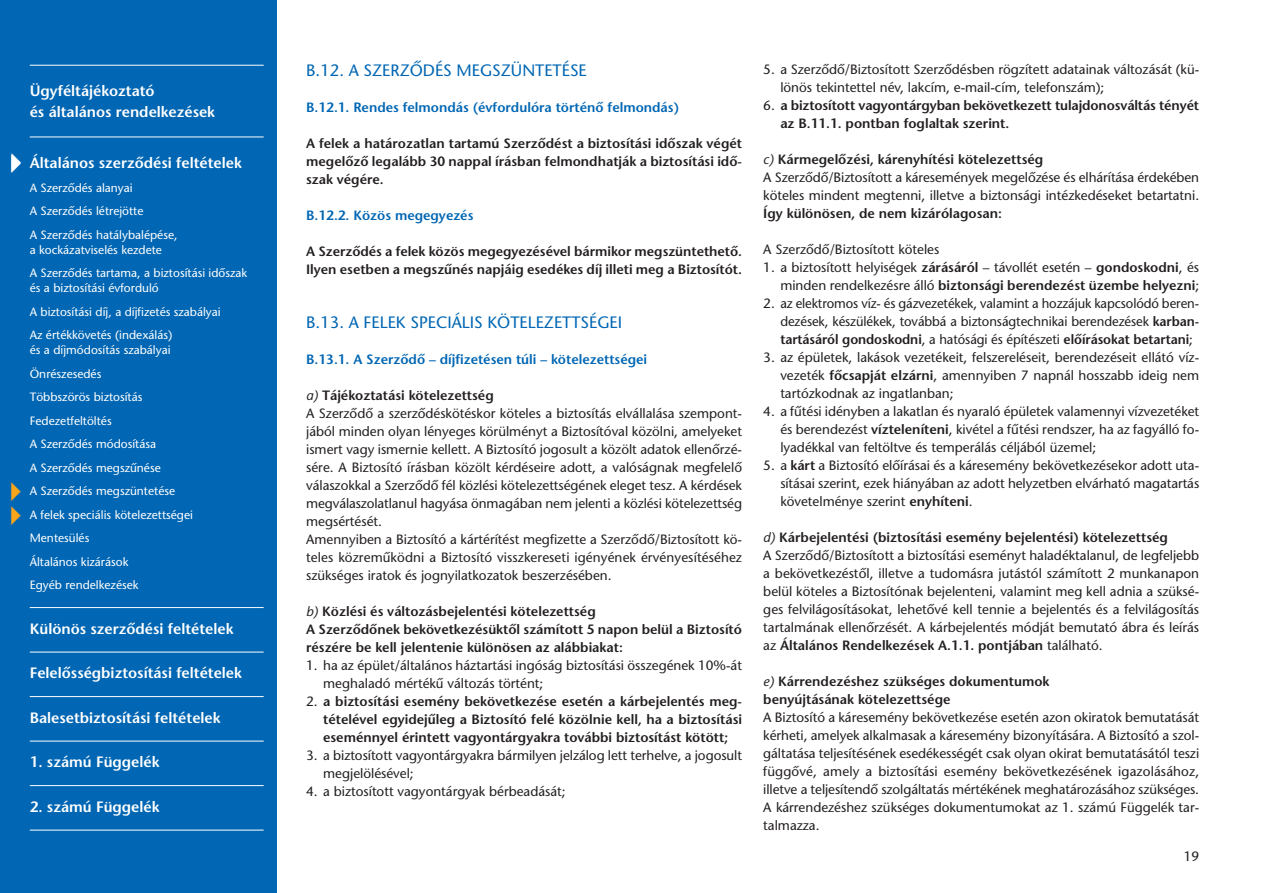
<style>
.page{position:relative;width:1263px;height:893px;background:#fff}
.page>*{position:absolute;margin:0;border:0;box-sizing:border-box;transform-origin:0 0}
.t1{font:16.5px "ITC Stone Sans M";color:#0166b3}
.t2{font:15px "ITC Stone Sans M Semi";color:#fff}
.t3{font:13.5px/18px "ITC Stone Sans M";color:#231f20;text-align:justify}
.t4{font:13.5px/18px "ITC Stone Sans M Semi";color:#231f20}
.t5{font:13.5px "ITC Stone Sans M Semi";color:#0166b3}
.t6{font:12px/15px "ITC Stone Sans M";color:#fff}
.s1{font-family:"ITC Stone Sans M";font-style:italic}
.s2{font-family:"ITC Stone Sans M"}
.s3{font-family:"ITC Stone Sans M Semi"}
</style>
<div class="page">
<div style="left:0;top:0;width:276px;height:893px;background:#0166b3"></div>
<hr style="left:30px;top:65px;width:234px;height:1px;background:#fff">
<hr style="left:30px;top:137px;width:234px;height:1px;background:#fff">
<hr style="left:30px;top:607px;width:234px;height:1px;background:#fff">
<hr style="left:30px;top:652px;width:234px;height:1px;background:#fff">
<hr style="left:30px;top:696px;width:234px;height:1px;background:#fff">
<hr style="left:30px;top:741px;width:234px;height:1px;background:#fff">
<hr style="left:30px;top:785px;width:234px;height:1px;background:#fff">
<hr style="left:30px;top:830px;width:234px;height:1px;background:#fff">
<p class="t2" style="left:30px;top:85px;width:126px">Ügyféltájékoztató</p>
<p class="t2" style="left:30px;top:106px;width:187px">és általános rendelkezések</p>
<p class="t2" style="left:30px;top:157px;width:213px">Általános szerzôdési feltételek</p>
<p class="t6" style="left:30px;top:181px;width:104px">A Szerződés alanyai</p>
<p class="t6" style="left:30px;top:205px;width:115px">A Szerződés létrejötte</p>
<p class="t6" style="left:30px;top:228px;width:149px">A Szerződés hatálybalépése, a kockázatviselés kezdete</p>
<p class="t6" style="left:30px;top:267px;width:219px">A Szerződés tartama, a biztosítási időszak és a biztosítási évforduló</p>
<p class="t6" style="left:30px;top:305px;width:192px">A biztosítási díj, a díjfizetés szabályai</p>
<p class="t6" style="left:30px;top:329px;width:144px">Az értékkövetés (indexálás) és a díjmódosítás szabályai</p>
<p class="t6" style="left:30px;top:367px;width:73px">Önrészesedés</p>
<p class="t6" style="left:30px;top:391px;width:114px">Többszörös biztosítás</p>
<p class="t6" style="left:30px;top:414px;width:83px">Fedezetfeltöltés</p>
<p class="t6" style="left:30px;top:438px;width:128px">A Szerződés módosítása</p>
<p class="t6" style="left:30px;top:461px;width:133px">A Szerződés megszűnése</p>
<p class="t6" style="left:30px;top:485px;width:147px">A Szerződés megszüntetése</p>
<p class="t6" style="left:30px;top:508px;width:165px">A felek speciális kötelezettségei</p>
<p class="t6" style="left:30px;top:532px;width:61px">Mentesülés</p>
<p class="t6" style="left:30px;top:555px;width:100px">Általános kizárások</p>
<p class="t6" style="left:30px;top:579px;width:110px">Egyéb rendelkezések</p>
<p class="t2" style="left:30px;top:623px;width:205px">Különös szerzôdési feltételek</p>
<p class="t2" style="left:30px;top:667px;width:214px">Felelôsségbiztosítási feltételek</p>
<p class="t2" style="left:30px;top:712px;width:192px">Balesetbiztosítási feltételek</p>
<p class="t2" style="left:30px;top:756px;width:131px">1. számú Függelék</p>
<p class="t2" style="left:30px;top:801px;width:131px">2. számú Függelék</p>
<p class="t1" style="left:306px;top:64px;width:282px">B.12. A SZERZŐDÉS MEGSZÜNTETÉSE</p>
<p class="t5" style="left:306px;top:102px;width:374px">B.12.1. Rendes felmondás (évfordulóra történő felmondás)</p>
<p class="t4" style="left:306px;top:136px;width:437px;text-align:justify">A felek a határozatlan tartamú Szerződést a biztosítási időszak végét megelőző legalább 30 nappal írásban felmondhatják a biztosítási idő&shy;szak végére.</p>
<p class="t5" style="left:306px;top:210px;width:169px">B.12.2. Közös megegyezés</p>
<p class="t4" style="left:306px;top:244px;width:437px">A Szerződés a felek közös megegyezésével bármikor megszüntethető.<br>Ilyen esetben a megszűnés napjáig esedékes díj illeti meg a Biztosítót.</p>
<p class="t1" style="left:306px;top:316px;width:317px">B.13. A FELEK SPECIÁLIS KÖTELEZETTSÉGEI</p>
<p class="t5" style="left:306px;top:354px;width:342px">B.13.1. A Szerződő – díjfizetésen túli – kötelezettségei</p>
<p class="t4" style="left:306px;top:388px;width:189px"><span class="s1">a)</span> Tájékoztatási kötelezettség</p>
<p class="t3" style="left:306px;top:406px;width:437px">A Szerződő a szerződéskötéskor köteles a biztosítás elvállalása szempont&shy;jából minden olyan lényeges körülményt a Biztosítóval közölni, amelyeket ismert vagy ismernie kellett. A Biztosító jogosult a közölt adatok ellenőrzé&shy;sére. A Biztosító írásban közölt kérdéseire adott, a valóságnak megfelelő válaszokkal a Szerződő fél közlési kötelezettségének eleget tesz. A kérdések megválaszolatlanul hagyása önmagában nem jelenti a közlési kötelezettség megsértését.</p>
<p class="t3" style="left:306px;top:532px;width:437px">Amennyiben a Biztosító a kártérítést megfizette a Szerződő/Biztosított kö&shy;teles közreműködni a Biztosító visszkereseti igényének érvényesítéséhez szükséges iratok és jognyilatkozatok beszerzésében.</p>
<p class="t4" style="left:306px;top:604px;width:291px"><span class="s1">b)</span> Közlési és változásbejelentési kötelezettség</p>
<p class="t4" style="left:306px;top:622px;width:437px">A Szerződőnek bekövetkezésüktől számított 5 napon belül a Biztosító részére be kell jelentenie különösen az alábbiakat:</p>
<p class="t3" style="left:323px;top:658px;width:420px;text-indent:-17px">1. ha az épület/általános háztartási ingóság biztosítási összegének 10%-át meghaladó mértékű változás történt;</p>
<p class="t4" style="left:323px;top:694px;width:420px;text-align:justify;text-indent:-17px"><span class="s2">2.</span> a biztosítási esemény bekövetkezése esetén a kárbejelentés meg&shy;tételével egyidejűleg a Biztosító felé közölnie kell, ha a biztosítási eseménnyel érintett vagyontárgyakra további biztosítást kötött;</p>
<p class="t3" style="left:323px;top:748px;width:420px;text-indent:-17px">3. a biztosított vagyontárgyakra bármilyen jelzálog lett terhelve, a jogosult megjelölésével;</p>
<p class="t3" style="left:306px;top:784px;width:261px">4. a biztosított vagyontárgyak bérbeadását;</p>
<p class="t3" style="left:780px;top:62px;width:420px;text-indent:-17px">5. a Szerződő/Biztosított Szerződésben rögzített adatainak változását (kü&shy;lönös tekintettel név, lakcím, e-mail-cím, telefonszám);</p>
<p class="t4" style="left:780px;top:98px;width:420px;text-indent:-17px"><span class="s2">6.</span> a biztosított vagyontárgyban bekövetkezett tulajdonosváltás tényét az B.11.1. pontban foglaltak szerint.</p>
<p class="t4" style="left:763px;top:152px;width:281px"><span class="s1">c)</span> Kármegelőzési, kárenyhítési kötelezettség</p>
<p class="t3" style="left:763px;top:170px;width:437px">A Szerződő/Biztosított a káresemények megelőzése és elhárítása érdekében köteles mindent megtenni, illetve a biztonsági intézkedéseket betartatni.<br><span class="s3">Így különösen, de nem kizárólagosan:</span></p>
<p class="t3" style="left:763px;top:242px;width:178px">A Szerződő/Biztosított köteles</p>
<p class="t3" style="left:763px;top:260px;width:437px;text-align:right">1. a biztosított helyiségek <span class="s3">zárásáról</span> – távollét esetén – <span class="s3">gondoskodni</span>, és minden rendelkezésre álló <span class="s3">biztonsági berendezést üzembe helyezni</span>;</p>
<p class="t3" style="left:780px;top:296px;width:420px;text-indent:-17px">2. az elektromos víz- és gázvezetékek, valamint a hozzájuk kapcsolódó beren&shy;dezések, készülékek, továbbá a biztonságtechnikai berendezések <span class="s3">karban&shy;tartásáról gondoskodni</span>, a hatósági és építészeti <span class="s3">előírásokat betartani</span>;</p>
<p class="t3" style="left:780px;top:350px;width:420px;text-indent:-17px">3. az épületek, lakások vezetékeit, felszereléseit, berendezéseit ellátó víz&shy;vezeték <span class="s3">főcsapját elzárni</span>, amennyiben 7 napnál hosszabb ideig nem tartózkodnak az ingatlanban;</p>
<p class="t3" style="left:780px;top:404px;width:420px;text-indent:-17px">4. a fűtési idényben a lakatlan és nyaraló épületek valamennyi vízvezetéket és berendezést <span class="s3">vízteleníteni</span>, kivétel a fűtési rendszer, ha az fagyálló fo&shy;lyadékkal van feltöltve és temperálás céljából üzemel;</p>
<p class="t3" style="left:780px;top:458px;width:420px;text-indent:-17px">5. a <span class="s3">kárt</span> a Biztosító előírásai és a káresemény bekövetkezésekor adott uta&shy;sításai szerint, ezek hiányában az adott helyzetben elvárható magatartás követelménye szerint <span class="s3">enyhíteni</span>.</p>
<p class="t4" style="left:763px;top:530px;width:406px"><span class="s1">d)</span> Kárbejelentési (biztosítási esemény bejelentési) kötelezettség</p>
<p class="t3" style="left:763px;top:548px;width:437px">A Szerződő/Biztosított a biztosítási eseményt haladéktalanul, de legfeljebb a bekövetkezéstől, illetve a tudomásra jutástól számított 2 munkanapon belül köteles a Biztosítónak bejelenteni, valamint meg kell adnia a szüksé&shy;ges felvilágosításokat, lehetővé kell tennie a bejelentés és a felvilágosítás tartalmának ellenőrzését. A kárbejelentés módját bemutató ábra és leírás az <span class="s3">Általános Rendelkezések A.1.1. pontjában</span> található.</p>
<p class="t4" style="left:763px;top:674px;width:288px"><span class="s1">e)</span> Kárrendezéshez szükséges dokumentumok</p>
<p class="t4" style="left:763px;top:692px;width:189px">benyújtásának kötelezettsége</p>
<p class="t3" style="left:763px;top:710px;width:437px">A Biztosító a káresemény bekövetkezése esetén azon okiratok bemutatását kérheti, amelyek alkalmasak a káresemény bizonyítására. A Biztosító a szol&shy;gáltatása teljesítésének esedékességét csak olyan okirat bemutatásától teszi függővé, amely a biztosítási esemény bekövetkezésének igazolásához, illetve a teljesítendő szolgáltatás mértékének meghatározásához szükséges.<br>A kárrendezéshez szükséges dokumentumokat az 1. számú Függelék tar&shy;talmazza.</p>
<p class="t3" style="left:1184px;top:848px;width:17px">19</p>
</div>
